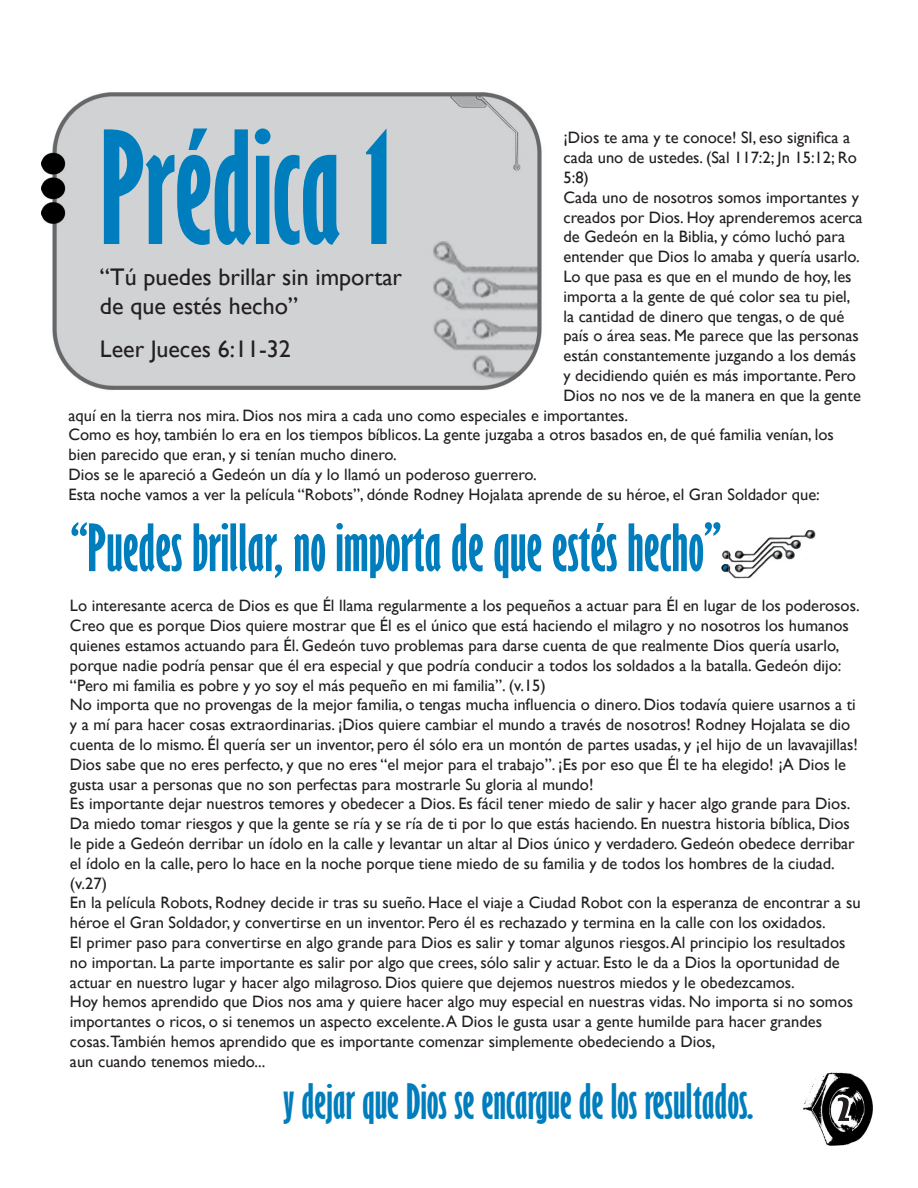
<style>
.page{position:relative;width:918px;height:1188px;background:#fff}
.page>*{position:absolute;margin:0;border:0;box-sizing:border-box;transform-origin:0 0}
.t1{font:700 extra-condensed 144px "Gill Sans";color:#007dbc}
.t2{font:700 extra-condensed 60px "Gill Sans";color:#007dbc}
.t3{font:700 extra-condensed 45px "Gill Sans";color:#007dbc}
.t4{font:700 extra-condensed 29.55px "Gill Sans";color:#231f20;scale:1.72 1}
.t5{font:24px/28.8px "Gill Sans";color:#231f20}
.t6{font:16.5px/19.8px "Gill Sans";color:#231f20}
</style>
<div class="page">
<img style="left:42px;top:92px;width:500px;height:298px">
<img style="left:803px;top:1072px;width:70px;height:74px">
<svg style="left:831px;top:1091px;width:23px;height:34px"></svg>
<img style="left:728px;top:530px;width:88px;height:49px">
<img style="left:721px;top:550px;width:7px;height:23px">
<h1 class="t1" style="left:100px;top:100px;width:293px">Prédica 1</h1>
<p class="t6" style="left:563px;top:128px;width:288px">¡Dios te ama y te conoce! SI, eso significa a</p>
<p class="t6" style="left:563px;top:148px;width:295px">cada uno de ustedes. (Sal 117:2; Jn 15:12; Ro</p>
<p class="t6" style="left:563px;top:168px;width:27px">5:8)</p>
<p class="t6" style="left:563px;top:188px;width:297px">Cada uno de nosotros somos importantes y</p>
<p class="t6" style="left:563px;top:207px;width:301px">creados por Dios. Hoy aprenderemos acerca</p>
<p class="t6" style="left:563px;top:227px;width:283px">de Gedeón en la Biblia, y cómo luchó para</p>
<p class="t6" style="left:563px;top:247px;width:298px">entender que Dios lo amaba y quería usarlo.</p>
<p class="t6" style="left:563px;top:267px;width:290px">Lo que pasa es que en el mundo de hoy, les</p>
<p class="t6" style="left:563px;top:287px;width:289px">importa a la gente de qué color sea tu piel,</p>
<p class="t6" style="left:563px;top:306px;width:282px">la cantidad de dinero que tengas, o de qué</p>
<p class="t6" style="left:563px;top:326px;width:297px">país o área seas. Me parece que las personas</p>
<p class="t6" style="left:563px;top:346px;width:294px">están constantemente juzgando a los demás</p>
<p class="t6" style="left:563px;top:366px;width:294px">y decidiendo quién es más importante. Pero</p>
<p class="t6" style="left:563px;top:386px;width:299px">Dios no nos ve de la manera en que la gente</p>
<p class="t6" style="left:68px;top:405px;width:561px">aquí en la tierra nos mira. Dios nos mira a cada uno como especiales e importantes.</p>
<p class="t6" style="left:68px;top:425px;width:767px">Como es hoy, también lo era en los tiempos bíblicos. La gente juzgaba a otros basados en, de qué familia venían, los</p>
<p class="t6" style="left:68px;top:445px;width:330px">bien parecido que eran, y si tenían mucho dinero.</p>
<p class="t6" style="left:68px;top:465px;width:470px">Dios se le apareció a Gedeón un día y lo llamó un poderoso guerrero.</p>
<p class="t6" style="left:68px;top:485px;width:753px">Esta noche vamos a ver la película “Robots”, dónde Rodney Hojalata aprende de su héroe, el Gran Soldador que:</p>
<h3 class="t5" style="left:100px;top:263px;width:304px">“Tú puedes brillar sin importar de que estés hecho”</h3>
<h3 class="t5" style="left:100px;top:335px;width:192px">Leer Jueces 6:11-32</h3>
<h2 class="t2" style="left:70px;top:511px;width:660px">“Puedes brillar, no importa de que estés hecho”.</h2>
<p class="t6" style="left:70px;top:596px;width:792px">Lo interesante acerca de Dios es que Él llama regularmente a los pequeños a actuar para Él en lugar de los poderosos.<br>Creo que es porque Dios quiere mostrar que Él es el único que está haciendo el milagro y no nosotros los humanos quienes estamos actuando para Él. Gedeón tuvo problemas para darse cuenta de que realmente Dios quería usarlo, porque nadie podría pensar que él era especial y que podría conducir a todos los soldados a la batalla. Gedeón dijo: “Pero mi familia es pobre y yo soy el más pequeño en mi familia”. (v.15)<br>No importa que no provengas de la mejor familia, o tengas mucha influencia o dinero. Dios todavía quiere usarnos a ti y a mí para hacer cosas extraordinarias. ¡Dios quiere cambiar el mundo a través de nosotros! Rodney Hojalata se dio cuenta de lo mismo. Él quería ser un inventor, pero él sólo era un montón de partes usadas, y ¡el hijo de un lavavajillas!<br>Dios sabe que no eres perfecto, y que no eres “el mejor para el trabajo”. ¡Es por eso que Él te ha elegido! ¡A Dios le gusta usar a personas que no son perfectas para mostrarle Su gloria al mundo!<br>Es importante dejar nuestros temores y obedecer a Dios. Es fácil tener miedo de salir y hacer algo grande para Dios.<br>Da miedo tomar riesgos y que la gente se ría y se ría de ti por lo que estás haciendo. En nuestra historia bíblica, Dios le pide a Gedeón derribar un ídolo en la calle y levantar un altar al Dios único y verdadero. Gedeón obedece derribar el ídolo en la calle, pero lo hace en la noche porque tiene miedo de su familia y de todos los hombres de la ciudad. (v.27)<br>En la película Robots, Rodney decide ir tras su sueño. Hace el viaje a Ciudad Robot con la esperanza de encontrar a su héroe el Gran Soldador, y convertirse en un inventor. Pero él es rechazado y termina en la calle con los oxidados.<br>El primer paso para convertirse en algo grande para Dios es salir y tomar algunos riesgos. Al principio los resultados no importan. La parte importante es salir por algo que crees, sólo salir y actuar. Esto le da a Dios la oportunidad de actuar en nuestro lugar y hacer algo milagroso. Dios quiere que dejemos nuestros miedos y le obedezcamos.<br>Hoy hemos aprendido que Dios nos ama y quiere hacer algo muy especial en nuestras vidas. No importa si no somos importantes o ricos, o si tenemos un aspecto excelente. A Dios le gusta usar a gente humilde para hacer grandes cosas.También hemos aprendido que es importante comenzar simplemente obedeciendo a Dios,<br>aun cuando tenemos miedo...</p>
<h3 class="t3" style="left:283px;top:1075px;width:471px">y dejar que Dios se encargue de los resultados.</h3>
<h3 class="t4" style="left:837px;top:1091px;width:9px">2</h3>
</div>
